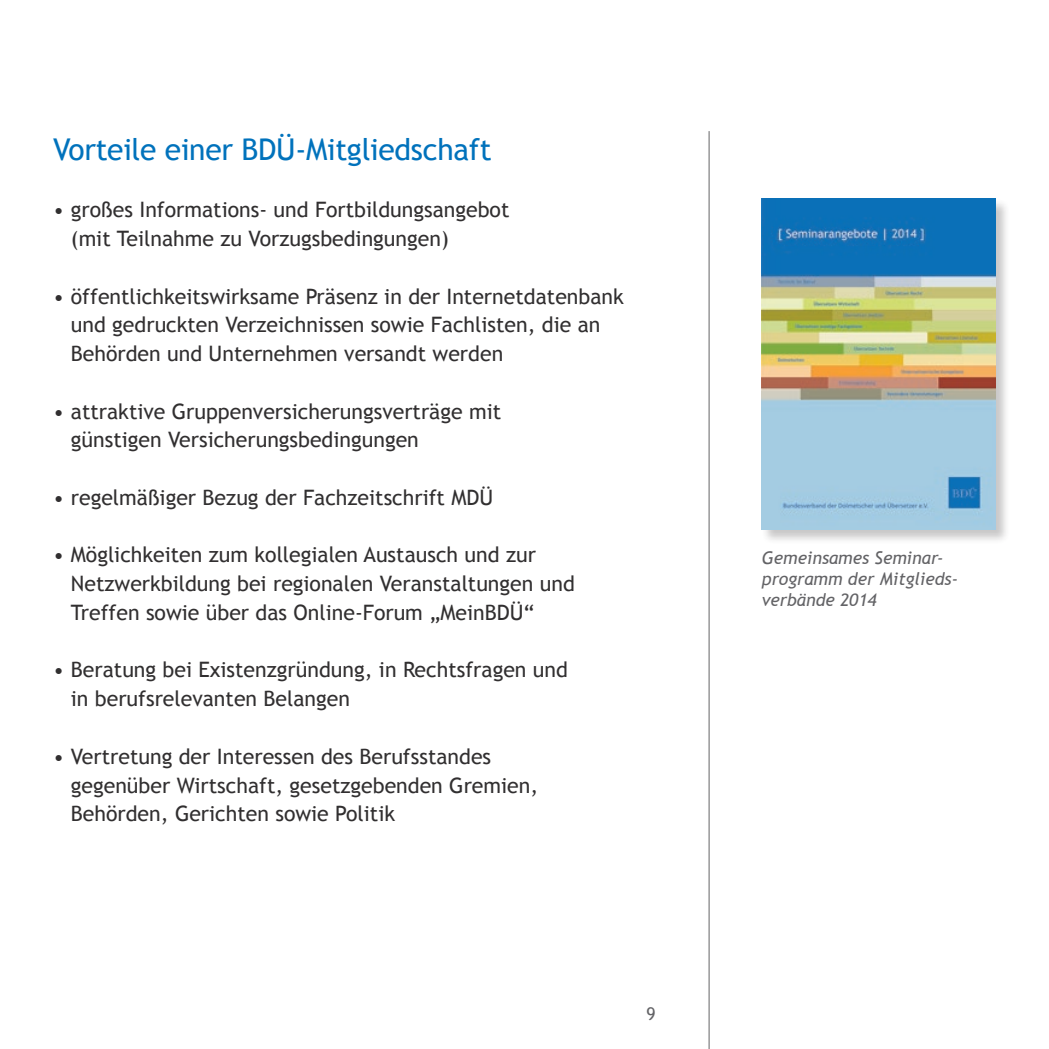
<style>
.page{position:relative;width:1049px;height:1049px;background:#fff}
.page>*{position:absolute;margin:0;border:0;box-sizing:border-box;transform-origin:0 0}
.t1{font:30px "Trebuchet MS";letter-spacing:-.01em;color:#0072bc}
.t2{font:21.25px/28.8px "Trebuchet MS";color:#312f30}
.t3{font:italic 17.5px/21px "Trebuchet MS";color:#636366}
.t4{font:17.5px "Trebuchet MS";color:#636366}
</style>
<div class="page">
<hr style="left:709px;top:131px;width:1px;height:918px;background:#636366">
<div style="left:761px;top:198px;width:249px;height:346px;background:#231f20;opacity:.25"></div>
<img style="left:762px;top:198px;width:234px;height:331px">
<h1 class="t1" style="left:53px;top:132px;width:440px">Vorteile einer BDÜ-Mitgliedschaft</h1>
<p class="t2" style="left:71px;top:196px;width:440px;text-indent:-18px">• großes Informations- und Fortbildungsangebot (mit Teilnahme zu Vorzugsbedingungen)</p>
<p class="t2" style="left:71px;top:282px;width:554px;text-indent:-18px">• öffentlichkeitswirksame Präsenz in der Internetdatenbank und gedruckten Verzeichnissen sowie Fachlisten, die an<br>Behörden und Unternehmen versandt werden</p>
<p class="t2" style="left:71px;top:397px;width:432px;text-indent:-18px">• attraktive Gruppenversicherungsverträge mit günstigen Versicherungsbedingungen</p>
<p class="t2" style="left:53px;top:483px;width:442px">• regelmäßiger Bezug der Fachzeitschrift MDÜ</p>
<p class="t2" style="left:71px;top:541px;width:505px;text-indent:-18px">• Möglichkeiten zum kollegialen Austausch und zur<br>Netzwerkbildung bei regionalen Veranstaltungen und<br>Treffen sowie über das Online- Forum „MeinBDÜ“</p>
<p class="t2" style="left:71px;top:656px;width:499px;text-indent:-18px">• Beratung bei Existenzgründung, in Rechtsfragen und in berufsrelevanten Belangen</p>
<p class="t2" style="left:71px;top:742px;width:469px;text-indent:-18px">• Vertretung der Interessen des Berufsstandes gegenüber Wirtschaft, gesetzgebenden Gremien,<br>Behörden, Gerichten sowie Politik</p>
<p class="t4" style="left:646px;top:1003px;width:11px">9</p>
<p class="t3" style="left:762px;top:547px;width:195px">Gemeinsames Seminar&shy;programm der Mitglieds&shy;verbände 2014</p>
</div>
